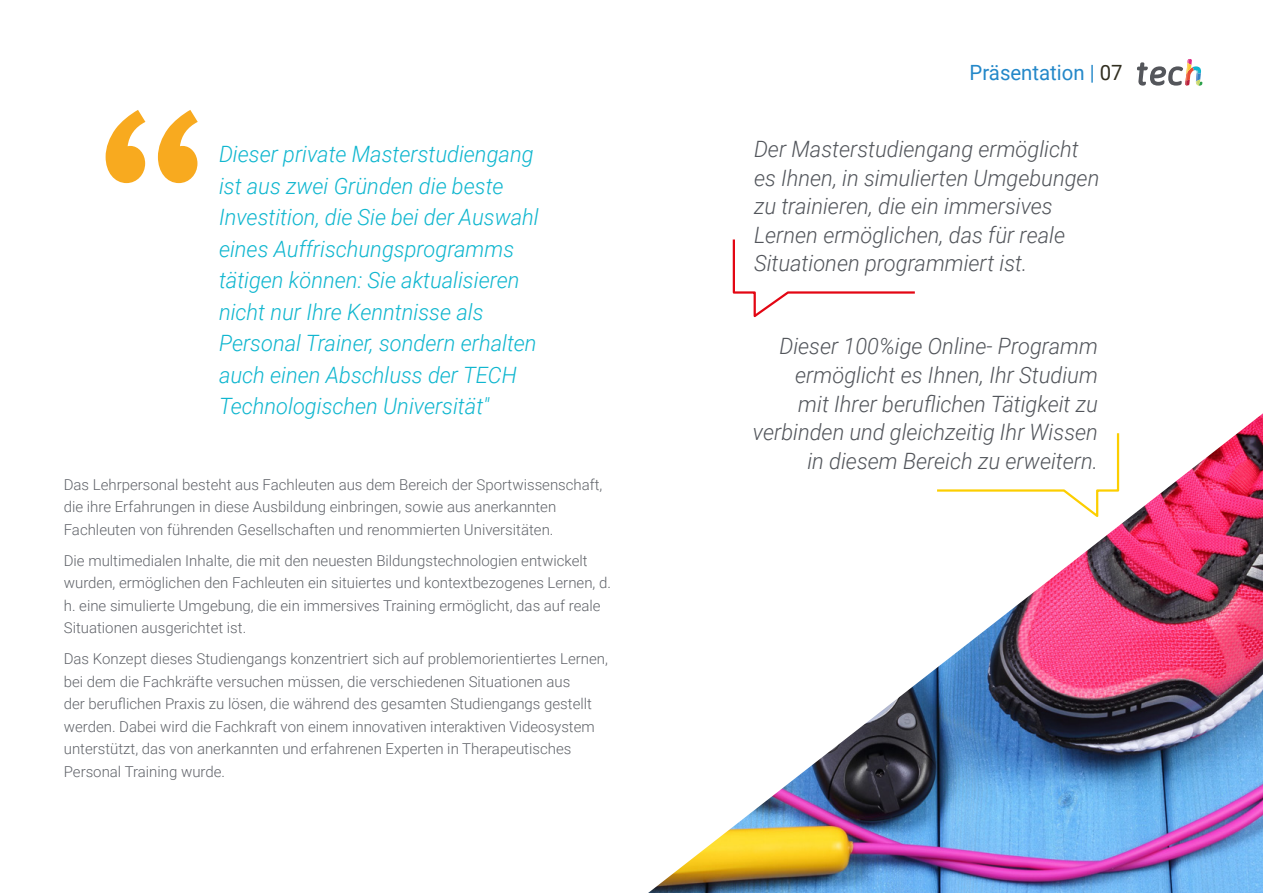
<style>
.page{position:relative;width:1263px;height:893px;background:#fff}
.page>*{position:absolute;margin:0;border:0;box-sizing:border-box;transform-origin:0 0}
.t1{font:italic 300 22.5px/28.5px "Roboto";color:#52555b;text-align:right}
.t2{font:italic 300 22.5px/31.5px "Roboto";color:#0fb6cf}
.t3{font:21px "Roboto";color:#2488c9}
.t4{font:300 15px/22.5px "Roboto";color:#61646a}
.s1{color:#312e20}
</style>
<div class="page">
<svg style="left:106px;top:110px;width:92px;height:73px"></svg>
<img style="left:648px;top:413px;width:615px;height:480px">
<svg style="left:935px;top:431px;width:185px;height:89px"></svg>
<svg style="left:732px;top:239px;width:183px;height:79px"></svg>
<svg style="left:1137px;top:59px;width:65px;height:27px"></svg>
<p class="t2" style="left:219px;top:138px;width:321px">Dieser private Masterstudiengang ist aus zwei Gründen die beste<br>Investition, die Sie bei der Auswahl eines Auffrischungsprogramms tätigen können: Sie aktualisieren nicht nur Ihre Kenntnisse als<br>Personal Trainer, sondern erhalten auch einen Abschluss der TECH<br>Technologischen Universität"</p>
<p class="t4" style="left:64px;top:473px;width:540px">Das Lehrpersonal besteht aus Fachleuten aus dem Bereich der Sportwissenschaft, die ihre Erfahrungen in diese Ausbildung einbringen, sowie aus anerkannten<br>Fachleuten von führenden Gesellschaften und renommierten Universitäten.</p>
<p class="t4" style="left:64px;top:549px;width:549px">Die multimedialen Inhalte, die mit den neuesten Bildungstechnologien entwickelt wurden, ermöglichen den Fachleuten ein situiertes und kontextbezogenes Lernen, d. h. eine simulierte Umgebung, die ein immersives Training ermöglicht, das auf reale Situationen ausgerichtet ist.</p>
<p class="t4" style="left:64px;top:647px;width:546px">Das Konzept dieses Studiengangs konzentriert sich auf problemorientiertes Lernen, bei dem die Fachkräfte versuchen müssen, die verschiedenen Situationen aus<br>der beruflichen Praxis zu lösen, die während des gesamten Studiengangs gestellt werden. Dabei wird die Fachkraft von einem innovativen interaktiven Videosystem unterstützt, das von anerkannten und erfahrenen Experten in Therapeutisches Personal Training wurde.</p>
<h2 class="t3" style="left:969px;top:57px;width:155px">Präsentation | <span class="s1">07</span></h2>
<h1 class="t1" style="left:754px;top:134px;width:347px;text-align:left">Der Masterstudiengang ermöglicht es Ihnen, in simulierten Umgebungen zu trainieren, die ein immersives Lernen ermöglichen, das für reale Situationen programmiert ist.</h1>
<h1 class="t1" style="left:753px;top:331px;width:346px">Dieser 100%ige Online- Programm ermöglicht es Ihnen, Ihr Studium<br>mit Ihrer beruflichen Tätigkeit zu verbinden und gleichzeitig Ihr Wissen in diesem Bereich zu erweitern.</h1>
</div>
